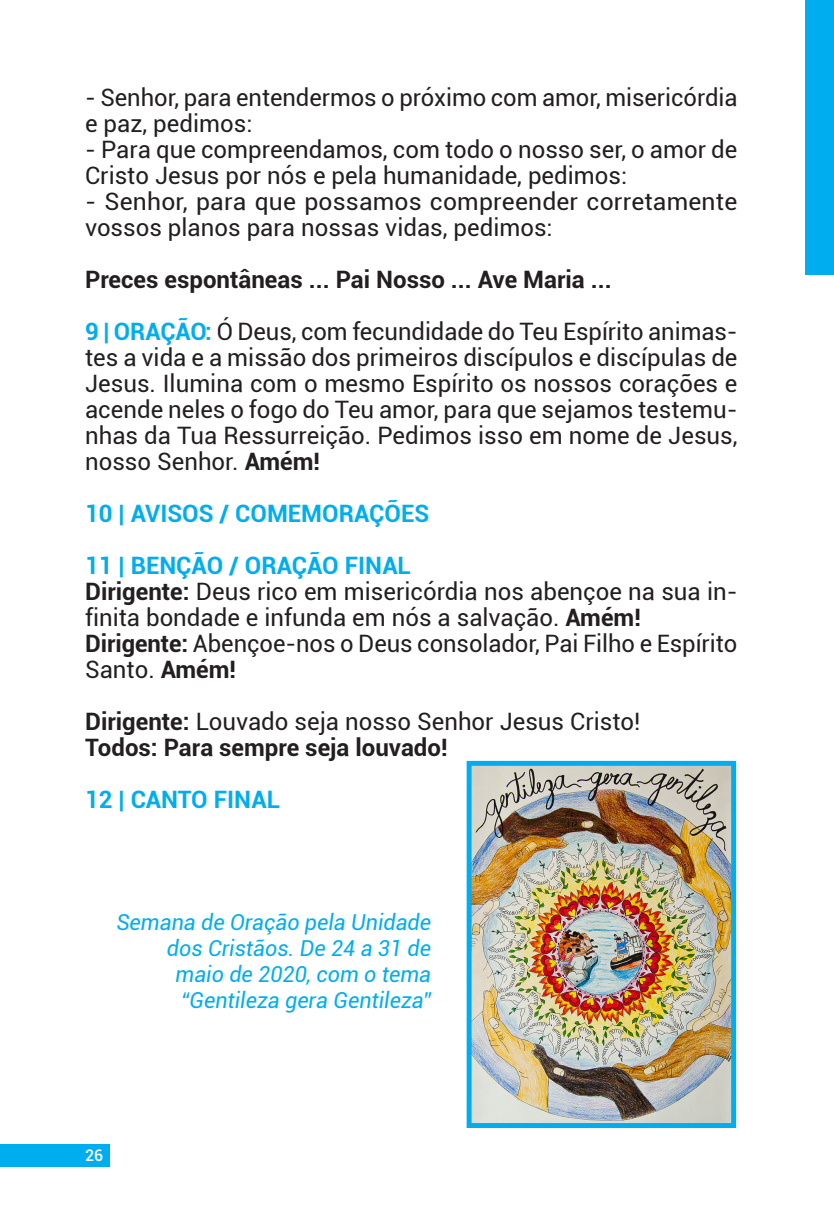
<style>
.page{position:relative;width:834px;height:1219px;background:#fff}
.page>*{position:absolute;margin:0;border:0;box-sizing:border-box;transform-origin:0 0}
.t1{font:24px/26px "Roboto";color:#231f20}
.t2{font:700 24px/52px "Roboto";color:#231f20}
.t3{font:700 24px/52px "Roboto";color:#00aeef}
.t4{font:italic 22px/26px "Roboto";color:#00aeef;text-align:right}
.t5{font:500 16px "Roboto";color:#fff}
.s1{color:#00aeef}
.s2{font-weight:400}
.s3{font-weight:700}
</style>
<div class="page">
<div style="left:805px;top:0;width:28px;height:275px;background:#00aeef"></div>
<div style="left:0;top:1144px;width:109px;height:22px;background:#00aeef"></div>
<img style="left:472px;top:767px;width:258px;height:355px">
<div style="left:466px;top:761px;width:270px;height:367px;border:5px solid #00aeef"></div>
<p class="t1" style="left:85px;top:84px;width:654px">- Senhor, para entendermos o próximo com amor, misericórdia e paz, pedimos:</p>
<p class="t1" style="left:85px;top:136px;width:653px">- Para que compreendamos, com todo o nosso ser, o amor de<br>Cristo Jesus por nós e pela humanidade, pedimos:</p>
<p class="t1" style="left:85px;top:188px;width:653px">- Senhor, para que possamos compreender corretamente vossos planos para nossas vidas, pedimos:</p>
<p class="t2" style="left:85px;top:253px;width:654px">Preces espontâneas ... Pai Nosso ... Ave Maria ...<br><span class="s1">9 | ORAÇÃO:</span> <span class="s2">Ó Deus, com fecundidade do Teu Espírito animas-</span></p>
<p class="t1" style="left:85px;top:344px;width:653px;text-align:justify">tes a vida e a missão dos primeiros discípulos e discípulas de Jesus. Ilumina com o mesmo Espírito os nossos corações e acende neles o fogo do Teu amor, para que sejamos testemu&shy;nhas da Tua Ressurreição. Pedimos isso em nome de Jesus, nosso Senhor. <span class="s3">Amém!</span></p>
<p class="t3" style="left:85px;top:487px;width:345px">10 | AVISOS / COMEMORAÇÕES<br>11 | BENÇÃO / ORAÇÃO FINAL</p>
<p class="t1" style="left:85px;top:578px;width:653px"><span class="s3">Dirigente:</span> Deus rico em misericórdia nos abençoe na sua in&shy;finita bondade e infunda em nós a salvação. <span class="s3">Amém!<br>Dirigente:</span> Abençoe-nos o Deus consolador, Pai Filho e Espírito Santo. <span class="s3">Amém!</span></p>
<p class="t2" style="left:85px;top:708px;width:556px;line-height:26px">Dirigente: <span class="s2">Louvado seja nosso Senhor Jesus Cristo!<br></span>Todos: Para sempre seja louvado!</p>
<p class="t3" style="left:85px;top:773px;width:196px">12 | CANTO FINAL</p>
<p class="t4" style="left:116px;top:908px;width:316px">Semana de Oração pela Unidade dos Cristãos. De 24 a 31 de maio de 2020, com o tema “Gentileza gera Gentileza”</p>
<p class="t5" style="left:85px;top:1144px;width:20px">26</p>
</div>
